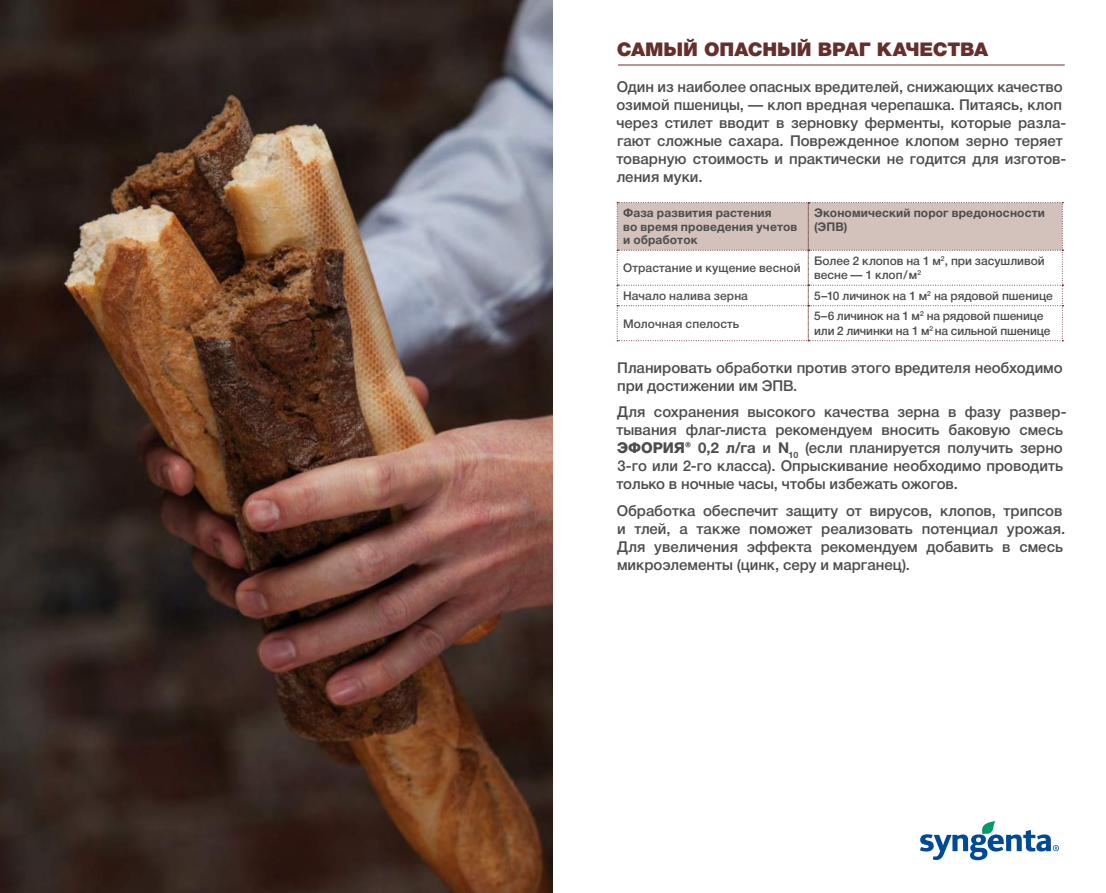
<style>
.page{position:relative;width:1106px;height:893px;background:#fff}
.page>*{position:absolute;margin:0;border:0;box-sizing:border-box;transform-origin:0 0}
.t1{font:900 18.9px "Helvetica Neue Cyr";letter-spacing:-.01em;color:#652f2b}
.t2{font:500 15px/18px "Helvetica Neue Cyr";color:#4d4d4f}
.t3{font:500 12px/14.4px "Helvetica Neue Cyr";color:#4d4d4f}
.t4{font:700 12px/13.5px "Helvetica Neue Cyr";letter-spacing:.01em;color:#4d4d4f}
.s1{font-weight:800}
.s2{font-weight:700}
</style>
<div class="page">
<svg style="left:920px;top:821px;width:139px;height:39px"></svg>
<img style="left:0;top:0;width:553px;height:893px">
<hr style="left:618px;top:65px;width:446px;height:1px;background:#652f2b">
<svg style="left:617px;top:202px;width:446px;height:139px"></svg>
<p class="t1" style="left:617px;top:39px;width:373px">САМЫЙ ОПАСНЫЙ ВРАГ КАЧЕСТВА</p>
<p class="t2" style="left:616px;top:77px;width:451px">Один из наиболее опасных вредителей, снижающих качество озимой пшеницы, — клоп вредная черепашка. Питаясь, клоп через стилет вводит в зерновку ферменты, которые разла&shy;гают сложные сахара. Поврежденное клопом зерно теряет товарную стоимость и практически не годится для изготов&shy;ления муки.</p>
<p class="t4" style="left:623px;top:206px;width:176px">Фаза развития растения<br>во время проведения учетов и обработок</p>
<p class="t4" style="left:814px;top:206px;width:232px">Экономический порог вредоносности (ЭПВ)</p>
<p class="t3" style="left:623px;top:261px;width:179px">Отрастание и кущение весной</p>
<p class="t3" style="left:814px;top:253px;width:232px">Более 2 клопов на 1 м<sup>2</sup>, при засушливой весне — 1 клоп/м<sup>2</sup></p>
<p class="t3" style="left:623px;top:288px;width:126px">Начало налива зерна</p>
<p class="t3" style="left:814px;top:288px;width:240px">5–10 личинок на 1 м<sup>2</sup> на рядовой пшенице</p>
<p class="t3" style="left:623px;top:316px;width:118px">Молочная спелость</p>
<p class="t3" style="left:814px;top:309px;width:238px">5–6 личинок на 1 м<sup>2</sup> на рядовой пшенице или 2 личинки на 1 м<sup>2</sup> на сильной пшенице</p>
<p class="t2" style="left:617px;top:358px;width:447px">Планировать обработки против этого вредителя необходимо при достижении им ЭПВ.</p>
<p class="t2" style="left:616px;top:403px;width:451px">Для сохранения высокого качества зерна в фазу развер&shy;тывания флаг-листа рекомендуем вносить баковую смесь <span class="s1">ЭФОРИЯ®</span> <span class="s2">0,2 л/га</span> и <span class="s2">N</span><sub>10</sub> (если планируется получить зерно 3-го или 2-го класса). Опрыскивание необходимо проводить только в ночные часы, чтобы избежать ожогов.</p>
<p class="t2" style="left:617px;top:501px;width:450px">Обработка обеспечит защиту от вирусов, клопов, трипсов и тлей, а также поможет реализовать потенциал урожая.<br>Для увеличения эффекта рекомендуем добавить в смесь микроэлементы (цинк, серу и марганец).</p>
</div>
